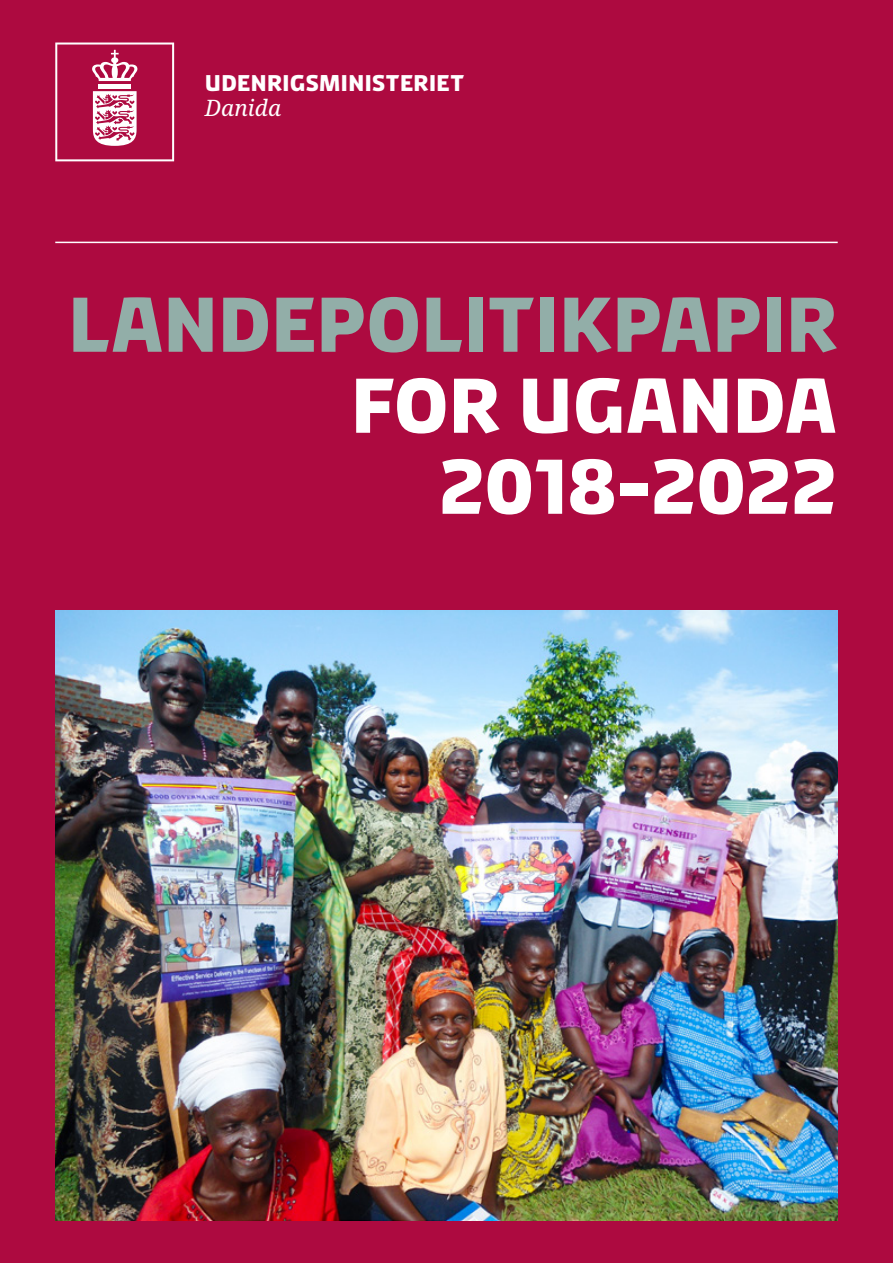
<style>
.page{position:relative;width:893px;height:1263px;background:#ad0a40}
.page>*{position:absolute;margin:0;border:0;box-sizing:border-box;transform-origin:0 0}
.t1{font:700 76.5px/81px "Diplomacy";letter-spacing:-.02em;color:#92aea8;text-align:right}
.t2{font:700 76.5px "Diplomacy";letter-spacing:-.02em;color:#fff}
.t3{font:700 22.5px "Diplomacy";letter-spacing:-.005em;color:#fff}
.t4{font:italic 22.5px "Noto Serif";letter-spacing:.005em;color:#fff}
.s1{color:#fff}
</style>
<div class="page">
<hr style="left:55px;top:242px;width:783px;height:1px;background:#fff">
<img style="left:55px;top:611px;width:783px;height:609px">
<svg style="left:55px;top:43px;width:119px;height:118px"></svg>
<p class="t3" style="left:205px;top:68px;width:261px">UDENRIGSMINISTERIET</p>
<p class="t4" style="left:205px;top:93px;width:78px">Danida</p>
<p class="t1" style="left:67px;top:283px;width:772px">LANDEPOLITIKPAPIR<br><span class="s1">FOR UGANDA</span></p>
<p class="t2" style="left:438px;top:436px;width:401px">2018-2022</p>
</div>
